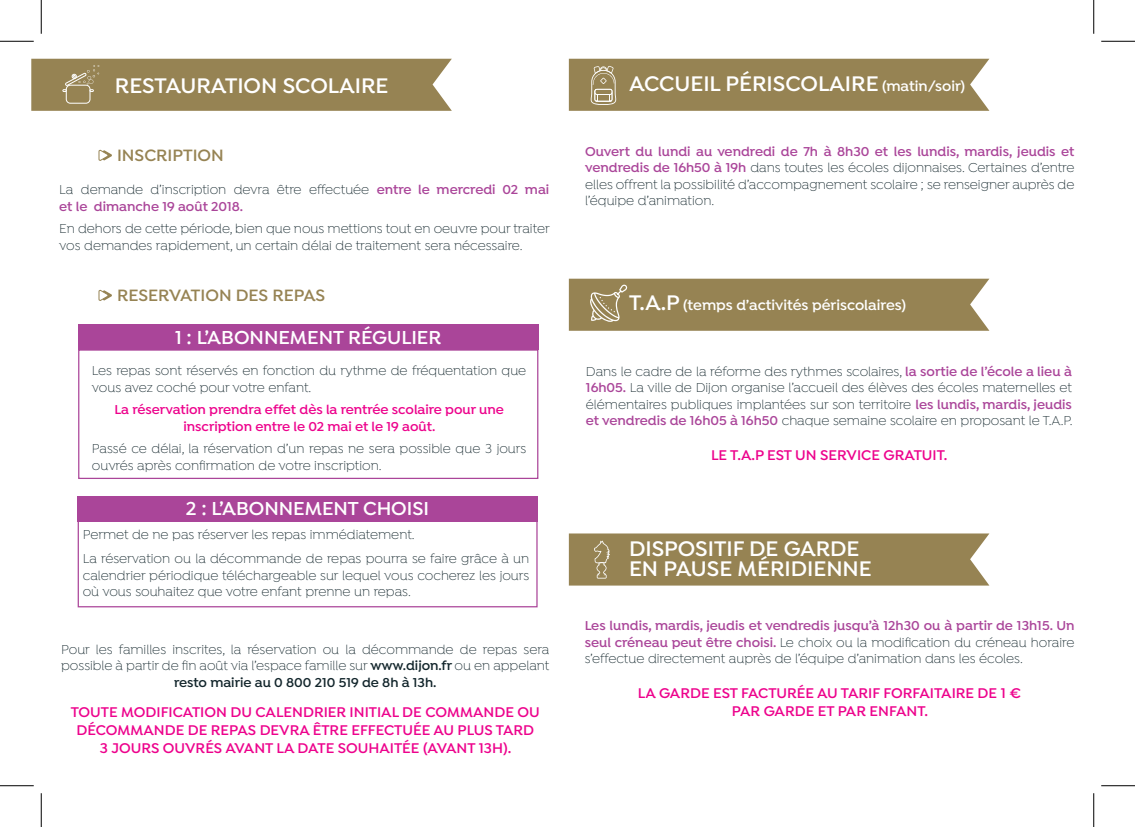
<style>
.page{position:relative;width:1135px;height:827px;background:#fff}
.page>*{position:absolute;margin:0;border:0;box-sizing:border-box;transform-origin:0 0}
.t1{font:600 22.5px/20px "Isidora";color:#fff}
.t2{font:600 20px "Isidora";color:#fff}
.t3{font:600 17.5px "Isidora";color:#968353}
.t4{font:600 15px/18px "Isidora";color:#ed028c;text-align:center}
.t5{font:600 15px "Isidora";color:#fff}
.t6{font:300 13.75px/16.5px "Isidora";color:#12252b}
.t7{font:600 13.75px/16.5px "Isidora";color:#ed028c;text-align:center}
.t8{font:600 13.75px/16.5px "Isidora";color:#aa4599}
.s1{font-weight:300;color:#12252b}
.s2{font-weight:600}
.s3{font-size:15px}
.s4{font-weight:600;color:#aa4599}
.s5{font-size:22.5px}
</style>
<div class="page">
<div style="left:31px;top:59px;width:421px;height:52px;background:#968353"></div>
<div style="left:78px;top:349px;width:460px;height:130px;background:#fff;border:1px solid #aa4599"></div>
<div style="left:78px;top:325px;width:460px;height:25px;background:#aa4599"></div>
<div style="left:78px;top:520px;width:460px;height:87px;background:#fff;border:1px solid #aa4599"></div>
<div style="left:77px;top:496px;width:461px;height:25px;background:#aa4599"></div>
<div style="left:569px;top:59px;width:420px;height:52px;background:#968353"></div>
<div style="left:569px;top:533px;width:420px;height:52px;background:#968353"></div>
<svg style="left:99px;top:150px;width:13px;height:11px"></svg>
<svg style="left:99px;top:290px;width:13px;height:11px"></svg>
<div style="left:569px;top:279px;width:420px;height:52px;background:#968353"></div>
<hr style="left:0;top:41px;width:34px;height:1px;background:#000">
<hr style="left:1101px;top:41px;width:34px;height:1px;background:#000">
<hr style="left:0;top:785px;width:34px;height:1px;background:#000">
<hr style="left:1101px;top:785px;width:34px;height:1px;background:#000">
<hr style="left:41px;top:0;width:1px;height:34px;background:#000">
<hr style="left:41px;top:793px;width:1px;height:34px;background:#000">
<hr style="left:1093px;top:0;width:1px;height:34px;background:#000">
<hr style="left:1093px;top:793px;width:1px;height:34px;background:#000">
<h1 class="t1" style="left:115px;top:76px;width:275px">RESTAURATION SCOLAIRE</h1>
<p class="t3" style="left:117px;top:145px;width:108px">INSCRIPTION</p>
<p class="t8" style="left:59px;top:182px;width:491px"><span class="s1">La demande d’inscription devra être effectuée</span> entre le mercredi 02 mai et le dimanche 19 août 2018.</p>
<p class="t6" style="left:59px;top:221px;width:492px">En dehors de cette période, bien que nous mettions tout en oeuvre pour traiter vos demandes rapidement, un certain délai de traitement sera nécessaire.</p>
<p class="t3" style="left:117px;top:285px;width:210px">RESERVATION DES REPAS</p>
<h2 class="t2" style="left:175px;top:326px;width:268px">1 : L’ABONNEMENT RÉGULIER</h2>
<p class="t6" style="left:92px;top:363px;width:436px">Les repas sont réservés en fonction du rythme de fréquentation que vous avez coché pour votre enfant.</p>
<p class="t7" style="left:114px;top:402px;width:391px">La réservation prendra effet dès la rentrée scolaire pour une inscription entre le 02 mai et le 19 août.</p>
<p class="t6" style="left:92px;top:441px;width:436px">Passé ce délai, la réservation d’un repas ne sera possible que 3 jours ouvrés après confirmation de votre inscription.</p>
<h2 class="t2" style="left:186px;top:496px;width:245px">2 : L’ABONNEMENT CHOISI</h2>
<p class="t6" style="left:83px;top:524px;width:448px;line-height:24px">Permet de ne pas réserver les repas immédiatement.<br>La réservation ou la décommande de repas pourra se faire grâce à un</p>
<p class="t6" style="left:83px;top:568px;width:448px">calendrier périodique téléchargeable sur lequel vous cocherez les jours où vous souhaitez que votre enfant prenne un repas.</p>
<p class="t6" style="left:61px;top:642px;width:490px;text-align:center">Pour les familles inscrites, la réservation ou la décommande de repas sera possible à partir de fin août via l’espace famille sur <span class="s2">www.dijon.fr</span> ou en appelant <span class="s2">resto mairie au 0 800 210 519 de 8h à 13h.</span></p>
<p class="t4" style="left:71px;top:703px;width:471px">TOUTE MODIFICATION DU CALENDRIER INITIAL DE COMMANDE OU<br>DÉCOMMANDE DE REPAS DEVRA ÊTRE EFFECTUÉE AU PLUS TARD<br>3 JOURS OUVRÉS AVANT LA DATE SOUHAITÉE (AVANT 13H).</p>
<h1 class="t1" style="left:629px;top:74px;width:338px">ACCUEIL PÉRISCOLAIRE <span class="s3">(matin/soir)</span></h1>
<p class="t6" style="left:585px;top:144px;width:491px;text-align:justify"><span class="s4">Ouvert du lundi au vendredi de 7h à 8h30 et les lundis, mardis, jeudis et vendredis de 16h50 à 19h</span> dans toutes les écoles dijonnaises. Certaines d’entre elles offrent la possibilité d’accompagnement scolaire ; se renseigner auprès de l’équipe d’animation.</p>
<p class="t5" style="left:629px;top:296px;width:278px"><span class="s5">T.A.P</span> (temps d’activités périscolaires)</p>
<p class="t6" style="left:586px;top:364px;width:488px;text-align:justify">Dans le cadre de la réforme des rythmes scolaires, <span class="s4">la sortie de l’école a lieu à 16h05.</span> La ville de Dijon organise l’accueil des élèves des écoles maternelles et élémentaires publiques implantées sur son territoire <span class="s4">les lundis, mardis, jeudis et vendredis de 16h05 à 16h50</span> chaque semaine scolaire en proposant le T.A.P.</p>
<p class="t4" style="left:711px;top:446px;width:238px">LE T.A.P EST UN SERVICE GRATUIT.</p>
<h1 class="t1" style="left:629px;top:540px;width:244px">DISPOSITIF DE GARDE<br>EN PAUSE MÉRIDIENNE</h1>
<p class="t6" style="left:585px;top:618px;width:491px;text-align:justify"><span class="s4">Les lundis, mardis, jeudis et vendredis jusqu’à 12h30 ou à partir de 13h15. Un seul créneau peut être choisi.</span> Le choix ou la modification du créneau horaire s’effectue directement auprès de l’équipe d’animation dans les écoles.</p>
<p class="t4" style="left:638px;top:684px;width:385px">LA GARDE EST FACTURÉE AU TARIF FORFAITAIRE DE 1 €<br>PAR GARDE ET PAR ENFANT.</p>
</div>
